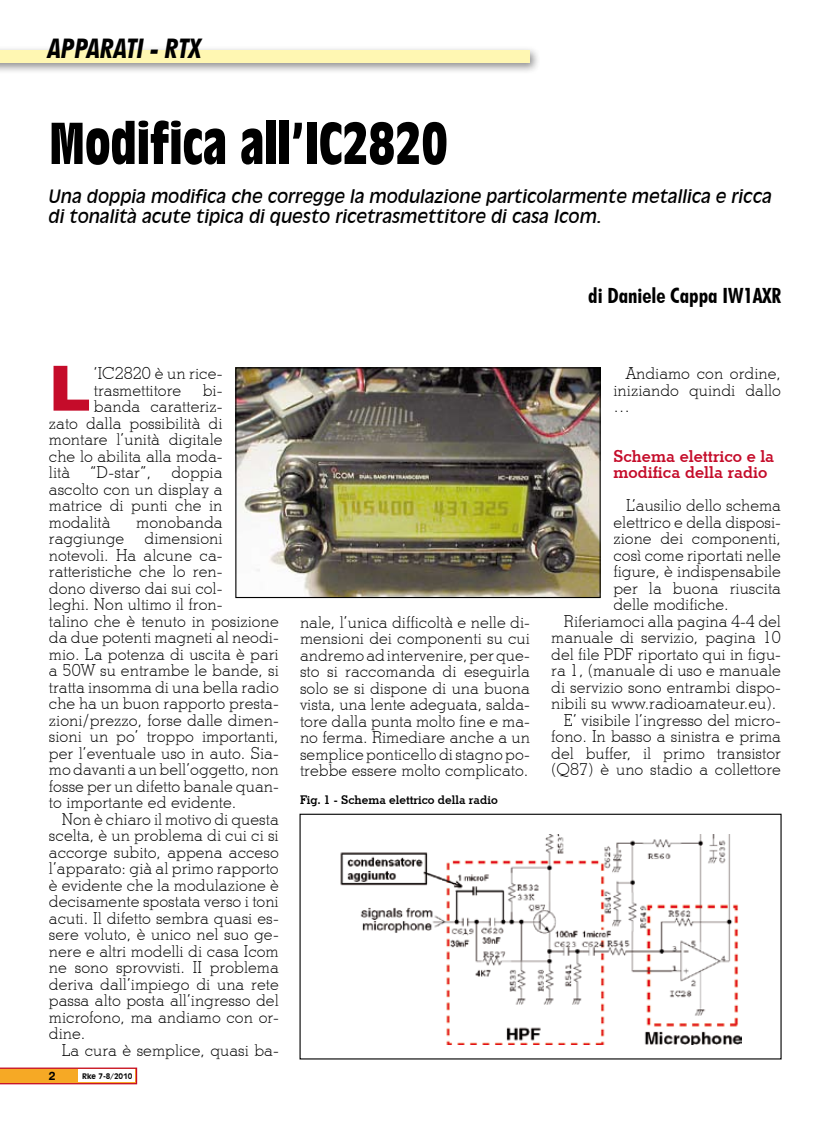
<style>
.page{position:relative;width:830px;height:1127px;background:#fff}
.page>*{position:absolute;margin:0;border:0;box-sizing:border-box;transform-origin:0 0}
.t1{font:900 62.55px "Arial";color:#c50c2a}
.t2{font:700 condensed 55.5px "Incised 901 BT";color:#000}
.t3{font:italic 700 condensed 27px "Futura BT";color:#000}
.t4{font:700 condensed 21px "Futura BT";color:#000}
.t5{font:italic 18px/19.5px "Incised 901 BT";color:#000}
.t6{font:300 16.5px/16.5px "Stymie BT";color:#000;text-align:justify}
.t7{font:700 16.5px/16.5px "Stymie BT";color:#c50c2a}
.t8{font:700 12px "Stymie BT";color:#000}
.t9{font:700 12px "Swiss 721 BT";color:#000}
.t10{font:700 7.5px "Incised 901 BT";color:#000}
</style>
<div class="page">
<svg style="left:0;top:1067px;width:137px;height:17px;background:#ec8d30"></svg>
<div style="left:78px;top:1069px;width:57px;height:13px;background:#fff"></div>
<div style="left:0;top:45px;width:540px;height:29px;background:#000;opacity:.45"></div>
<div style="left:0;top:50px;width:529px;height:13px;background:#fff7b2"></div>
<img style="left:340px;top:834px;width:401px;height:210px">
<div style="left:299px;top:814px;width:482px;height:245px;border:1px solid #000"></div>
<img style="left:237px;top:369px;width:361px;height:227px">
<div style="left:235px;top:367px;width:365px;height:231px;border:1px solid #000"></div>
<h3 class="t3" style="left:48px;top:32px;width:155px">APPARATI - RTX</h3>
<h2 class="t2" style="left:49px;top:111px;width:400px">Modifica all’IC2820</h2>
<p class="t5" style="left:49px;top:187px;width:724px">Una doppia modifica che corregge la modulazione particolarmente metallica e ricca di tonalità acute tipica di questo ricetrasmettitore di casa Icom.</p>
<p class="t4" style="left:588px;top:283px;width:194px">di Daniele Cappa IW1AXR</p>
<h1 class="t1" style="left:49px;top:343px;width:43px">L</h1>
<p class="t6" style="left:94px;top:365px;width:130px">’IC2820 è un rice&shy;trasmettitore</p>
<p class="t6" style="left:203px;top:381px;width:21px">bi-</p>
<p class="t6" style="left:94px;top:398px;width:130px">banda caratteriz-</p>
<p class="t6" style="left:49px;top:414px;width:175px">zato dalla possibilità di</p>
<p class="t6" style="left:49px;top:431px;width:175px">montare l’unità digitale</p>
<p class="t6" style="left:49px;top:447px;width:175px">che lo abilita alla moda-</p>
<p class="t6" style="left:49px;top:464px;width:175px">lità “D-star”, doppia</p>
<p class="t6" style="left:49px;top:480px;width:175px">ascolto con un display a</p>
<p class="t6" style="left:49px;top:497px;width:175px">matrice di punti che in</p>
<p class="t6" style="left:49px;top:513px;width:63px">modalità</p>
<p class="t6" style="left:49px;top:513px;width:231px;text-align:left;text-indent:87px">monobanda raggiunge dimensioni notevoli. Ha alcune ca&shy;ratteristiche che lo ren-<br>dono diverso dai sui col-<br>leghi. Non ultimo il fron-<br>talino che è tenuto in posizione da due potenti magneti al neodi&shy;mio. La potenza di uscita è pari a 50W su entrambe le bande, si tratta insomma di una bella radio che ha un buon rapporto presta&shy;zioni/prezzo, forse dalle dimen&shy;sioni un po’ troppo importanti, per l’eventuale uso in auto. Sia&shy;mo davanti a un bell’oggetto, non fosse per un difetto banale quan&shy;to importante ed evidente.</p>
<p class="t6" style="left:49px;top:810px;width:231px;text-indent:13px">Non è chiaro il motivo di questa scelta, è un problema di cui ci si accorge subito, appena acceso l’apparato: già al primo rapporto è evidente che la modulazione è decisamente spostata verso i toni acuti. Il difetto sembra quasi es&shy;sere voluto, è unico nel suo ge&shy;nere e altri modelli di casa Icom ne sono sprovvisti. II problema deriva dall’impiego di una rete passa alto posta all’ingresso del microfono, ma andiamo con or&shy;dine.</p>
<p class="t6" style="left:62px;top:1041px;width:218px">La cura è semplice, quasi ba-</p>
<p class="t9" style="left:49px;top:1068px;width:8px">2</p>
<p class="t10" style="left:82px;top:1071px;width:52px">Rke 7-8/2010</p>
<p class="t6" style="left:300px;top:613px;width:231px">nale, l’unica difficoltà e nelle di&shy;mensioni dei componenti su cui andremo ad intervenire, per que&shy;sto si raccomanda di eseguirla solo se si dispone di una buona vista, una lente adeguata, salda&shy;tore dalla punta molto fine e ma&shy;no ferma. Rimediare anche a un semplice ponticello di stagno po&shy;trebbe essere molto complicato.</p>
<p class="t8" style="left:300px;top:792px;width:199px">Fig. 1 - Schema elettrico della radio</p>
<p class="t6" style="left:613px;top:365px;width:169px;text-indent:13px">Andiamo con ordine, iniziando quindi dallo …</p>
<p class="t7" style="left:613px;top:447px;width:162px">Schema elettrico e la modifica della radio</p>
<p class="t6" style="left:626px;top:497px;width:156px">L’ausilio dello schema</p>
<p class="t6" style="left:613px;top:513px;width:169px">elettrico e della disposi-</p>
<p class="t6" style="left:613px;top:530px;width:169px">zione dei componenti,</p>
<p class="t6" style="left:613px;top:546px;width:169px">così come riportati nelle</p>
<p class="t6" style="left:613px;top:563px;width:169px">figure, è indispensabile</p>
<p class="t6" style="left:613px;top:579px;width:169px">per la buona riuscita</p>
<p class="t6" style="left:613px;top:596px;width:117px">delle modifiche.</p>
<p class="t6" style="left:563px;top:612px;width:218px">Riferiamoci alla pagina 4-4 del</p>
<p class="t6" style="left:551px;top:629px;width:231px">manuale di servizio, pagina 10</p>
<p class="t6" style="left:551px;top:645px;width:231px">del file PDF riportato qui in figu-</p>
<p class="t6" style="left:551px;top:662px;width:231px">ra 1, (manuale di uso e manuale</p>
<p class="t6" style="left:551px;top:678px;width:231px">di servizio sono entrambi dispo-</p>
<p class="t6" style="left:551px;top:695px;width:226px">nibili su www.radioamateur.eu).</p>
<p class="t6" style="left:563px;top:711px;width:218px">E’ visibile l’ingresso del micro-</p>
<p class="t6" style="left:551px;top:728px;width:231px">fono. In basso a sinistra e prima</p>
<p class="t6" style="left:551px;top:744px;width:231px">del buffer, il primo transistor</p>
<p class="t6" style="left:551px;top:761px;width:231px">(Q87) è uno stadio a collettore</p>
</div>
